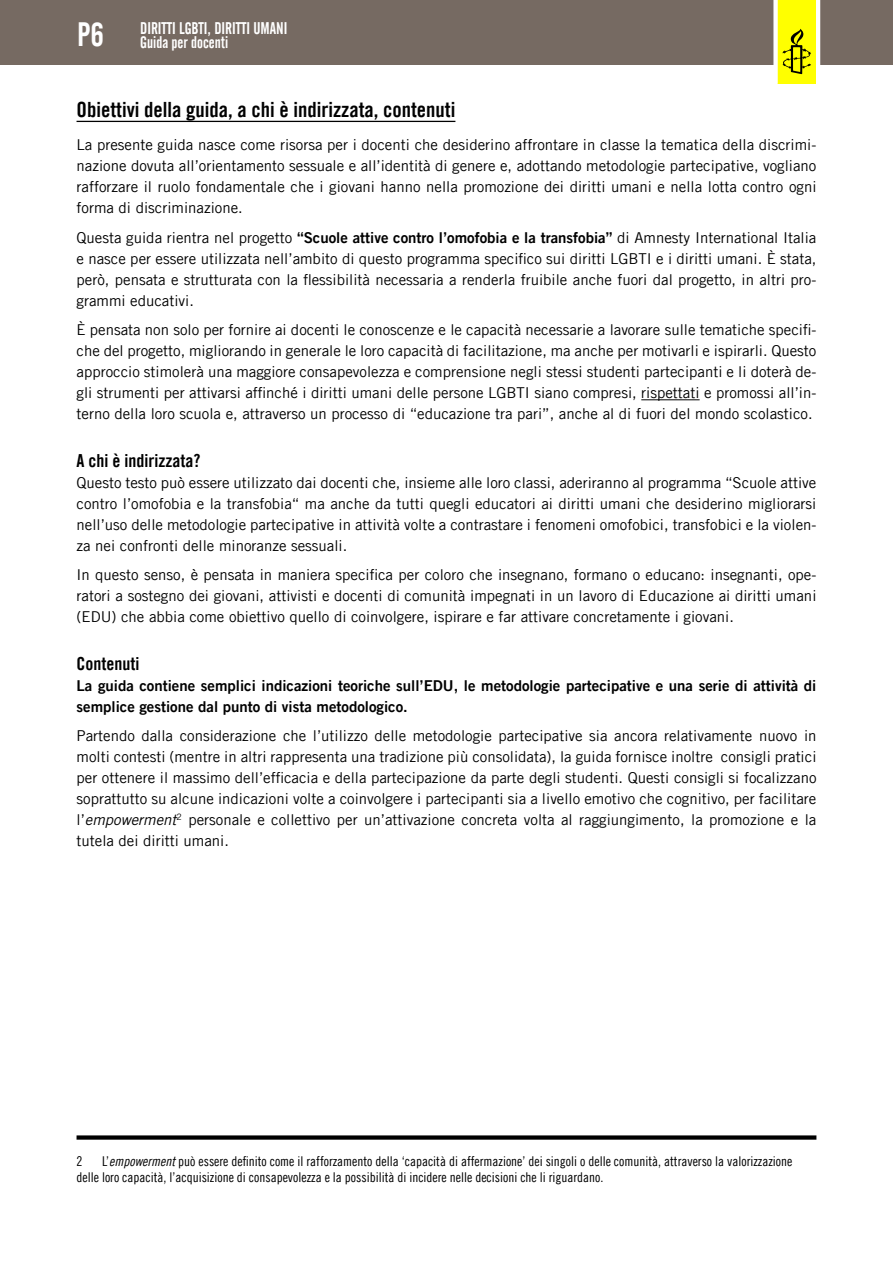
<style>
.page{position:relative;width:893px;height:1263px;background:#fff}
.page>*{position:absolute;margin:0;border:0;box-sizing:border-box;transform-origin:0 0}
.t1{font:21px "Amnesty Trade Gothic Bd Cn 20";color:#000}
.t2{font:18px "Amnesty Trade Gothic Bd Cn 20";color:#000}
.t3{font:16.5px/13.5px "Alternate Gothic No 2 BT";color:#fff;text-align:center}
.t4{font:15px/21px "Amnesty Trade Gothic";color:#000;text-align:justify}
.t5{font:15px/21px "Amnesty Trade Gothic Bd 2";color:#000}
.t6{font:13.5px/16.5px "Amnesty Trade Gothic Cn 18";color:#000}
.s1{font-size:33px}
.s2{font-family:"Amnesty Trade Gothic Bd 2"}
.s3{font-style:italic}
.s4{font-family:"Amnesty Trade Gothic Cn 18 Obl"}
</style>
<div class="page">
<div style="left:0;top:0;width:893px;height:65px;background:#766a62"></div>
<div style="left:777px;top:0;width:39px;height:84px;background:#ff0"></div>
<hr style="left:816px;top:0;width:4px;height:84px;background:#fff">
<div style="left:773px;top:0;width:5px;height:84px;background:#fff"></div>
<div style="left:77px;top:1135px;width:739px;height:5px;background:#000"></div>
<svg style="left:782px;top:29px;width:29px;height:45px"></svg>
<hr style="left:77px;top:121px;width:378px;height:1px;background:#000">
<hr style="left:641px;top:399px;width:59px;height:1px;background:#000">
<p class="t3" style="left:77px;top:22px;width:212px"><span class="s1">P6</span> DIRITTI LGBTI, DIRITTI UMANI<br>Guida per docenti</p>
<h1 class="t1" style="left:77px;top:96px;width:380px">Obiettivi della guida, a chi è indirizzata, contenuti</h1>
<p class="t4" style="left:77px;top:134px;width:741px">La presente guida nasce come risorsa per i docenti che desiderino affrontare in classe la tematica della discrimi&shy;nazione dovuta all’orientamento sessuale e all’identità di genere e, adottando metodologie partecipative, vogliano rafforzare il ruolo fondamentale che i giovani hanno nella promozione dei diritti umani e nella lotta contro ogni forma di discriminazione.</p>
<p class="t4" style="left:77px;top:227px;width:741px">Questa guida rientra nel progetto <span class="s2">“Scuole attive contro l’omofobia e la transfobia”</span> di Amnesty International Italia e nasce per essere utilizzata nell’ambito di questo programma specifico sui diritti LGBTI e i diritti umani. È stata, però, pensata e strutturata con la flessibilità necessaria a renderla fruibile anche fuori dal progetto, in altri pro&shy;grammi educativi.</p>
<p class="t4" style="left:77px;top:319px;width:741px">È pensata non solo per fornire ai docenti le conoscenze e le capacità necessarie a lavorare sulle tematiche specifi&shy;che del progetto, migliorando in generale le loro capacità di facilitazione, ma anche per motivarli e ispirarli. Questo approccio stimolerà una maggiore consapevolezza e comprensione negli stessi studenti partecipanti e li doterà de&shy;gli strumenti per attivarsi affinché i diritti umani delle persone LGBTI siano compresi, rispettati e promossi all’in&shy;terno della loro scuola e, attraverso un processo di “educazione tra pari”, anche al di fuori del mondo scolastico.</p>
<p class="t2" style="left:77px;top:449px;width:125px">A chi è indirizzata?</p>
<p class="t4" style="left:77px;top:472px;width:741px">Questo testo può essere utilizzato dai docenti che, insieme alle loro classi, aderiranno al programma “Scuole attive contro l’omofobia e la transfobia“ ma anche da tutti quegli educatori ai diritti umani che desiderino migliorarsi nell’uso delle metodologie partecipative in attività volte a contrastare i fenomeni omofobici, transfobici e la violen&shy;za nei confronti delle minoranze sessuali.</p>
<p class="t4" style="left:77px;top:564px;width:741px">In questo senso, è pensata in maniera specifica per coloro che insegnano, formano o educano: insegnanti, ope&shy;ratori a sostegno dei giovani, attivisti e docenti di comunità impegnati in un lavoro di Educazione ai diritti umani (EDU) che abbia come obiettivo quello di coinvolgere, ispirare e far attivare concretamente i giovani.</p>
<p class="t2" style="left:77px;top:652px;width:64px">Contenuti</p>
<p class="t5" style="left:77px;top:675px;width:741px">La guida contiene semplici indicazioni teoriche sull’EDU, le metodologie partecipative e una serie di attività di semplice gestione dal punto di vista metodologico.</p>
<p class="t4" style="left:77px;top:725px;width:741px">Partendo dalla considerazione che l’utilizzo delle metodologie partecipative sia ancora relativamente nuovo in molti contesti (mentre in altri rappresenta una tradizione più consolidata), la guida fornisce inoltre consigli pratici per ottenere il massimo dell’efficacia e della partecipazione da parte degli studenti. Questi consigli si focalizzano soprattutto su alcune indicazioni volte a coinvolgere i partecipanti sia a livello emotivo che cognitivo, per facilitare l’<span class="s3">empowerment</span><sup>2</sup> personale e collettivo per un’attivazione concreta volta al raggiungimento, la promozione e la tutela dei diritti umani.</p>
<p class="t6" style="left:77px;top:1152px;width:7px">2</p>
<p class="t6" style="left:77px;top:1152px;width:717px;text-indent:26px">L’<span class="s4">empowerment</span> può essere definito come il rafforzamento della ‘capacità di affermazione’ dei singoli o delle comunità, attraverso la valorizzazione delle loro capacità, l’acquisizione di consapevolezza e la possibilità di incidere nelle decisioni che li riguardano.</p>
</div>
